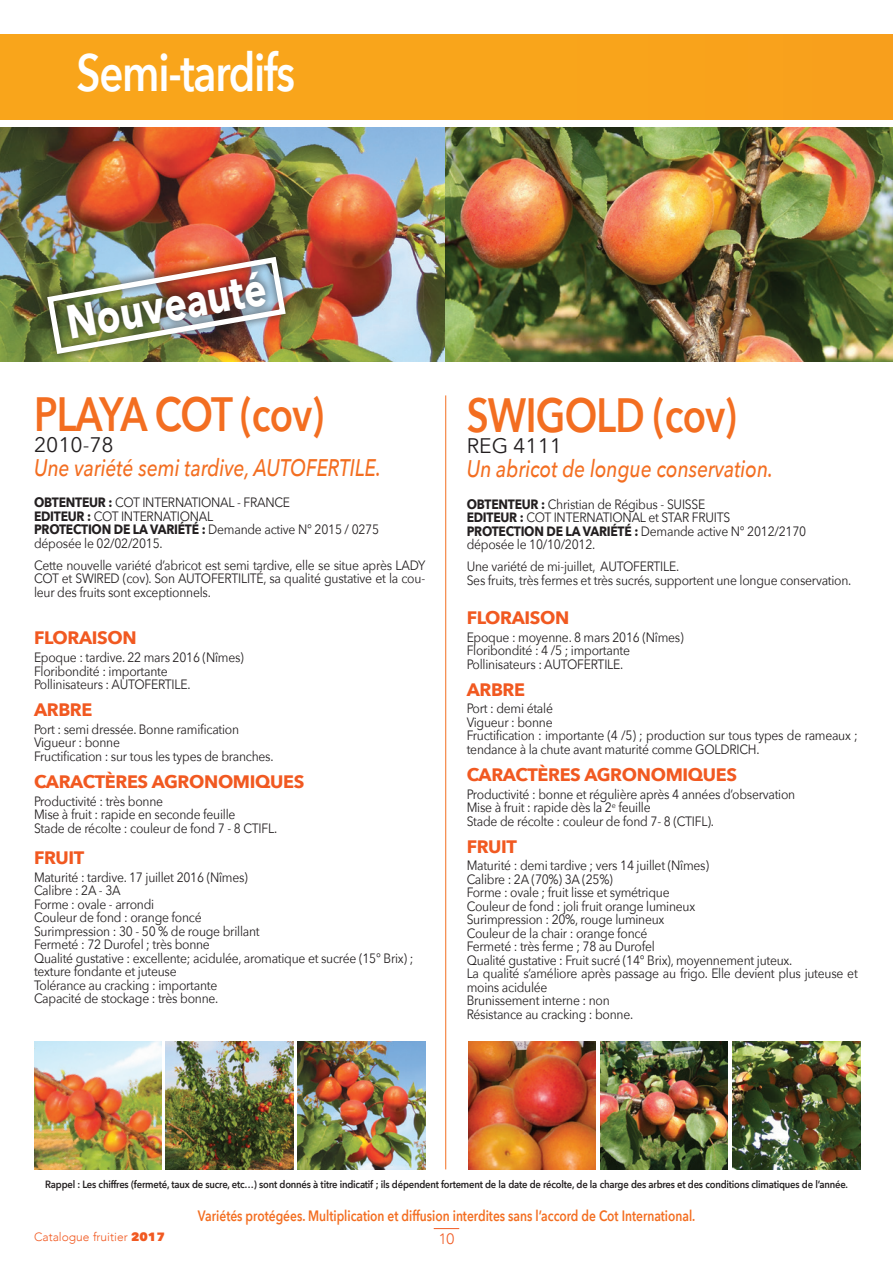
<style>
.page{position:relative;width:893px;height:1263px;background:#fff}
.page>*{position:absolute;margin:0;border:0;box-sizing:border-box;transform-origin:0 0}
.Normal_e{font:600 52.5px "Avenir Next";letter-spacing:-.03em;color:#fff;scale:.8 1}
.t1{font:600 48px "Avenir Next";letter-spacing:-.02em;color:#f36e21;scale:.8 1}
.Normal_e-2{font:700 47.25px "Avenir Next";color:#fff;scale:.8 1}
.t2{font:italic 500 24px "Avenir Next";color:#f36e21;scale:.8 1}
.t3{font:21px "Avenir Next";color:#231f20}
.t4{font:700 18px "Avenir Next";letter-spacing:-.02em;color:#f15921}
.t5{font:600 15px "Avenir Next";color:#f36e21;scale:.8 1}
.t6{font:300 15px "Avenir";color:#f15921}
.t7{font:13.5px/13.5px "Avenir Next";letter-spacing:-.02em;color:#231f20;scale:.9 1}
.Normal_e-3{font:300 12px "Avenir";color:#f15921}
.Normal_e-4{font:600 10.5px "Avenir Next";letter-spacing:-.02em;color:#231f20;scale:.9 1}
.s1{font-weight:700}
.s2{font-family:"Avenir Next";font-weight:800}
</style>
<div class="page">
<svg style="left:434px;top:1228px;width:25px;height:1px"></svg>
<div style="left:0;top:34px;width:893px;height:85px;background:#f9a51b"></div>
<hr style="left:445px;top:395px;width:1px;height:774px;background:#f36e21">
<img style="left:0;top:128px;width:445px;height:233px">
<img style="left:34px;top:1042px;width:128px;height:127px">
<img style="left:166px;top:1042px;width:127px;height:127px">
<img style="left:298px;top:1042px;width:127px;height:127px">
<div style="left:39px;top:248px;width:255px;height:115px;background:#231f20;opacity:.75"></div>
<img style="left:44px;top:254px;width:245px;height:103px">
<img style="left:600px;top:1042px;width:128px;height:127px">
<img style="left:732px;top:1042px;width:128px;height:127px">
<img style="left:468px;top:1042px;width:128px;height:127px">
<img style="left:445px;top:128px;width:448px;height:233px">
<p class="Normal_e" style="left:77px;top:41px;width:275px">Semi-tardifs</p>
<p class="Normal_e-2" style="left:62px;top:294px;width:254px;rotate:-10deg">Nouveauté</p>
<p class="t1" style="left:34px;top:385px;width:364px">PLAYA COT (cov)</p>
<p class="t3" style="left:34px;top:432px;width:81px">2010-78</p>
<p class="t2" style="left:34px;top:453px;width:435px">Une variété semi tardive, AUTOFERTILE.</p>
<p class="t7" style="left:34px;top:496px;width:286px"><span class="s1">OBTENTEUR :</span> COT INTERNATIONAL - FRANCE</p>
<p class="t7" style="left:34px;top:509px;width:201px"><span class="s1">EDITEUR :</span> COT INTERNATIONAL</p>
<p class="t7" style="left:34px;top:523px;width:385px"><span class="s1">PROTECTION DE LA VARIÉTÉ :</span> Demande active N° 2015 / 0275</p>
<p class="t7" style="left:34px;top:536px;width:144px">déposée le 02/02/2015.</p>
<p class="t7" style="left:34px;top:558px;width:436px;text-align:justify">Cette nouvelle variété d’abricot est semi tardive, elle se situe après LADY COT et SWIRED (cov). Son AUTOFERTILITÉ, sa qualité gustative et la cou&shy;leur des fruits sont exceptionnels.</p>
<p class="t4" style="left:34px;top:627px;width:104px">FLORAISON</p>
<p class="t7" style="left:34px;top:651px;width:235px">Epoque : tardive. 22 mars 2016 (Nîmes)</p>
<p class="t7" style="left:34px;top:664px;width:150px">Floribondité : importante</p>
<p class="t7" style="left:34px;top:678px;width:176px">Pollinisateurs : AUTOFERTILE.</p>
<p class="t4" style="left:34px;top:699px;width:60px">ARBRE</p>
<p class="t7" style="left:34px;top:722px;width:229px">Port : semi dressée. Bonne ramification</p>
<p class="t7" style="left:34px;top:736px;width:97px">Vigueur : bonne</p>
<p class="t7" style="left:34px;top:749px;width:268px">Fructification : sur tous les types de branches.</p>
<p class="t4" style="left:34px;top:770px;width:272px">CARACTÈRES AGRONOMIQUES</p>
<p class="t7" style="left:34px;top:794px;width:145px">Productivité : très bonne</p>
<p class="t7" style="left:34px;top:808px;width:225px">Mise à fruit : rapide en seconde feuille</p>
<p class="t7" style="left:34px;top:821px;width:272px">Stade de récolte : couleur de fond 7 - 8 CTIFL.</p>
<p class="t4" style="left:34px;top:846px;width:52px">FRUIT</p>
<p class="t7" style="left:34px;top:870px;width:239px">Maturité : tardive. 17 juillet 2016 (Nîmes)</p>
<p class="t7" style="left:34px;top:884px;width:98px">Calibre : 2A - 3A</p>
<p class="t7" style="left:34px;top:897px;width:135px">Forme : ovale - arrondi</p>
<p class="t7" style="left:34px;top:911px;width:188px">Couleur de fond : orange foncé</p>
<p class="t7" style="left:34px;top:924px;width:252px">Surimpression : 30 - 50 % de rouge brillant</p>
<p class="t7" style="left:34px;top:938px;width:197px">Fermeté : 72 Durofel ; très bonne</p>
<p class="t7" style="left:34px;top:951px;width:423px">Qualité gustative : excellente; acidulée, aromatique et sucrée (15° Brix) ;</p>
<p class="t7" style="left:34px;top:965px;width:160px">texture fondante et juteuse</p>
<p class="t7" style="left:34px;top:978px;width:205px">Tolérance au cracking : importante</p>
<p class="t7" style="left:34px;top:992px;width:206px">Capacité de stockage : très bonne.</p>
<p class="t1" style="left:467px;top:386px;width:339px">SWIGOLD (cov)</p>
<p class="t3" style="left:467px;top:433px;width:97px">REG 4111</p>
<p class="t2" style="left:467px;top:454px;width:385px">Un abricot de longue conservation.</p>
<p class="t7" style="left:467px;top:497px;width:267px"><span class="s1">OBTENTEUR :</span> Christian de Régibus - SUISSE</p>
<p class="t7" style="left:467px;top:511px;width:294px"><span class="s1">EDITEUR :</span> COT INTERNATIONAL et STAR FRUITS</p>
<p class="t7" style="left:467px;top:524px;width:379px"><span class="s1">PROTECTION DE LA VARIÉTÉ :</span> Demande active N° 2012/2170</p>
<p class="t7" style="left:467px;top:538px;width:144px">déposée le 10/10/2012.</p>
<p class="t7" style="left:467px;top:560px;width:238px">Une variété de mi-juillet, AUTOFERTILE.</p>
<p class="t7" style="left:467px;top:573px;width:429px">Ses fruits, très fermes et très sucrés, supportent une longue conservation.</p>
<p class="t4" style="left:467px;top:606px;width:104px">FLORAISON</p>
<p class="t7" style="left:467px;top:630px;width:243px">Epoque : moyenne. 8 mars 2016 (Nîmes)</p>
<p class="t7" style="left:467px;top:644px;width:183px">Floribondité : 4 /5 ; importante</p>
<p class="t7" style="left:467px;top:657px;width:175px">Pollinisateurs : AUTOFERTILE.</p>
<p class="t4" style="left:467px;top:678px;width:60px">ARBRE</p>
<p class="t7" style="left:467px;top:702px;width:97px">Port : demi étalé</p>
<p class="t7" style="left:467px;top:715px;width:97px">Vigueur : bonne</p>
<p class="t7" style="left:467px;top:729px;width:436px">Fructification : importante (4 /5) ; production sur tous types de rameaux ; tendance à la chute avant maturité comme GOLDRICH.</p>
<p class="t4" style="left:467px;top:763px;width:272px">CARACTÈRES AGRONOMIQUES</p>
<p class="t7" style="left:467px;top:787px;width:367px">Productivité : bonne et régulière après 4 années d’observation</p>
<p class="t7" style="left:467px;top:801px;width:206px">Mise à fruit : rapide dès la 2<sup>e</sup> feuille</p>
<p class="t7" style="left:467px;top:814px;width:276px">Stade de récolte : couleur de fond 7- 8 (CTIFL).</p>
<p class="t4" style="left:467px;top:835px;width:52px">FRUIT</p>
<p class="t7" style="left:467px;top:859px;width:271px">Maturité : demi tardive ; vers 14 juillet (Nîmes)</p>
<p class="t7" style="left:467px;top:872px;width:164px">Calibre : 2A (70%) 3A (25%)</p>
<p class="t7" style="left:467px;top:886px;width:227px">Forme : ovale ; fruit lisse et symétrique</p>
<p class="t7" style="left:467px;top:899px;width:256px">Couleur de fond : joli fruit orange lumineux</p>
<p class="t7" style="left:467px;top:913px;width:221px">Surimpression : 20%, rouge lumineux</p>
<p class="t7" style="left:467px;top:926px;width:202px">Couleur de la chair : orange foncé</p>
<p class="t7" style="left:467px;top:940px;width:211px">Fermeté : très ferme ; 78 au Durofel</p>
<p class="t7" style="left:467px;top:953px;width:363px">Qualité gustative : Fruit sucré (14° Brix), moyennement juteux.</p>
<p class="t7" style="left:467px;top:967px;width:436px">La qualité s’améliore après passage au frigo. Elle devient plus juteuse et moins acidulée</p>
<p class="t7" style="left:467px;top:994px;width:160px">Brunissement interne : non</p>
<p class="t7" style="left:467px;top:1007px;width:187px">Résistance au cracking : bonne.</p>
<p class="Normal_e-4" style="left:45px;top:1178px;width:893px">Rappel : Les chiffres (fermeté, taux de sucre, etc…) sont donnés à titre indicatif ; ils dépendent fortement de la date de récolte, de la charge des arbres et des conditions climatiques de l’année.</p>
<p class="t5" style="left:198px;top:1207px;width:623px">Variétés protégées. Multiplication et diffusion interdites sans l’accord de Cot International.</p>
<p class="Normal_e-3" style="left:34px;top:1230px;width:132px">Catalogue fruitier <span class="s2">2017</span></p>
<p class="t6" style="left:439px;top:1230px;width:17px">10</p>
</div>
